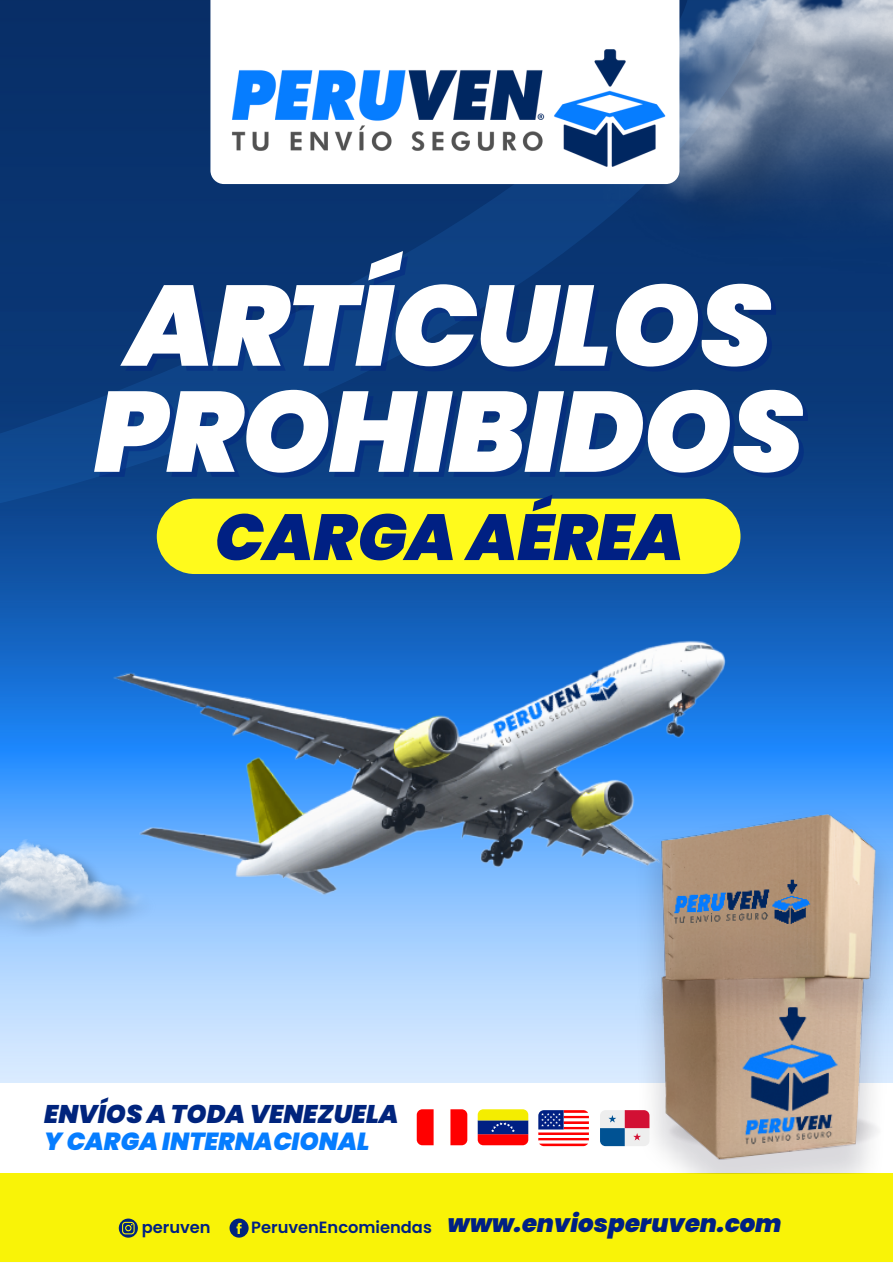
<style>
.page{position:relative;width:893px;height:1264px;background:#fff}
.page>*{position:absolute;margin:0;border:0;box-sizing:border-box;transform-origin:0 0}
.t1{font:italic 900 113.85px/106.1px "Poppins";letter-spacing:-.015em;color:#fff}
.t2{font:italic 900 64.95px "Poppins";color:#002083}
.t3{font:italic 900 25.5px "Poppins";color:#00247d}
.t4{font:italic 900 24.6px "Poppins";color:#067dff}
.t5{font:italic 900 24.45px "Poppins";color:#002083}
.t6{font:600 16.2px "Poppins";color:#002083}
.s1{font-weight:600;font-style:normal;font-size:16.2px}
</style>
<div class="page">
<img style="left:0;top:279px;width:892px;height:983px">
<svg style="left:0;top:0;width:787px;height:556px;background:#0a3a7a"></svg>
<div style="left:157px;top:498px;width:583px;height:76px;background:#fffa1c;border-radius:38px"></div>
<img style="left:600px;top:0;width:292px;height:279px">
<img style="left:0;top:839px;width:9px;height:97px">
<svg style="left:210px;top:0;width:469px;height:24px"></svg>
<img style="left:210px;top:24px;width:471px;height:168px">
<div style="left:0;top:1173px;width:892px;height:88px;background:#f9f307"></div>
<div style="left:0;top:1083px;width:892px;height:89px;background:#fff"></div>
<svg style="left:416px;top:1109px;width:17px;height:36px"></svg>
<svg style="left:450px;top:1109px;width:17px;height:36px"></svg>
<svg style="left:477px;top:1109px;width:51px;height:36px;background:#a0613e"></svg>
<svg style="left:538px;top:1110px;width:51px;height:36px"></svg>
<img style="left:623px;top:1036px;width:269px;height:137px">
<img style="left:616px;top:786px;width:276px;height:250px">
<svg style="left:600px;top:1110px;width:49px;height:36px;background:#a98da7"></svg>
<img style="left:9px;top:567px;width:767px;height:401px">
<svg style="left:119px;top:1218px;width:19px;height:19px"></svg>
<svg style="left:229px;top:1218px;width:19px;height:19px"></svg>
<h1 class="t1" style="left:94px;top:273px;width:711px">ARTÍCULOS<br>PROHIBIDOS</h1>
<h2 class="t2" style="left:214px;top:499px;width:470px">CARGA AÉREA</h2>
<p class="t3" style="left:44px;top:1098px;width:356px">ENVÍOS A TODA VENEZUELA</p>
<p class="t4" style="left:44px;top:1127px;width:327px">Y CARGA INTERNACIONAL</p>
<p class="t6" style="left:142px;top:1217px;width:70px">peruven</p>
<p class="t5" style="left:251px;top:1209px;width:532px"><span class="s1">PeruvenEncomiendas</span> www.enviosperuven.com</p>
</div>
